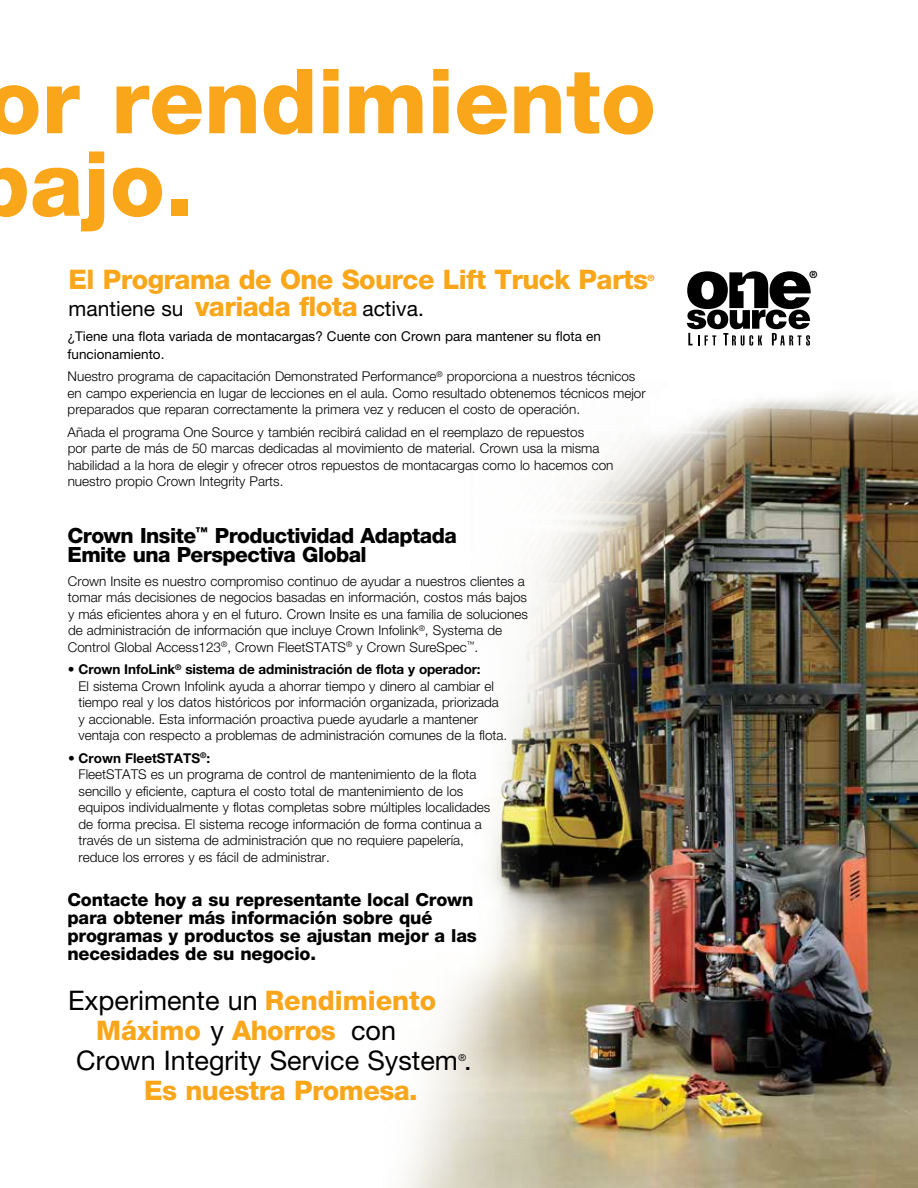
<style>
.page{position:relative;width:918px;height:1188px;background:#fff}
.page>*{position:absolute;margin:0;border:0;box-sizing:border-box;transform-origin:0 0}
.t1{font:800 90px "Helvetica Neue LT Std";color:#faa61a}
.t2{font:800 27px "Helvetica Neue LT Std";letter-spacing:-.02em;color:#faa61a}
.t3{font:27px "Helvetica Neue LT Std";color:#000}
.t4{font:800 21px/19.5px "Helvetica Neue LT Std";letter-spacing:-.025em;color:#000}
.t5{font:21px "Helvetica Neue LT Std";color:#000}
.t6{font:800 18px/18px "Helvetica Neue LT Std";letter-spacing:-.01em;color:#000}
.t7{font:300 13.5px/16.5px "Helvetica Neue LT Std";color:#000}
.t8{font:13.5px/18px "Helvetica Neue LT Std";color:#000}
.t9{font:700 9.9px "Helvetica Neue";color:#000}
.t10{font:9.6px "Helvetica Neue LT Std";color:#000}
.t11{font:800 8.7px "Helvetica Neue LT Std";color:#faa61a}
.s1{font-weight:800;font-size:27px;color:#faa61a}
.s2{font-weight:700}
.s3{font-weight:800;color:#faa61a}
.s4{font-weight:400;color:#000}
</style>
<div class="page">
<img style="left:404px;top:395px;width:514px;height:793px">
<svg style="left:687px;top:271px;width:124px;height:75px"></svg>
<h1 class="t1" style="left:-14px;top:48px;width:671px">or rendimiento</h1>
<h1 class="t1" style="left:-27px;top:130px;width:222px">bajo.</h1>
<h2 class="t2" style="left:69px;top:264px;width:581px">El Programa de One Source Lift Truck Parts</h2>
<p class="t11" style="left:647px;top:273px;width:8px">®</p>
<h3 class="t5" style="left:69px;top:296px;width:357px">mantiene su <span class="s1">variada flota</span> activa.</h3>
<p class="t8" style="left:68px;top:327px;width:535px">¿Tiene una flota variada de montacargas? Cuente con Crown para mantener su flota en funcionamiento.</p>
<p class="t7" style="left:68px;top:368px;width:579px">Nuestro programa de capacitación Demonstrated Performance<sup>®</sup> proporciona a nuestros técnicos en campo experiencia en lugar de lecciones en el aula. Como resultado obtenemos técnicos mejor preparados que reparan correctamente la primera vez y reducen el costo de operación.</p>
<p class="t7" style="left:68px;top:424px;width:547px">Añada el programa One Source y también recibirá calidad en el reemplazo de repuestos<br>por parte de más de 50 marcas dedicadas al movimiento de material. Crown usa la misma habilidad a la hora de elegir y ofrecer otros repuestos de montacargas como lo hacemos con nuestro propio Crown Integrity Parts.</p>
<h3 class="t4" style="left:68px;top:526px;width:391px">Crown Insite<sup>™</sup> Productividad Adaptada<br>Emite una Perspectiva Global</h3>
<p class="t7" style="left:68px;top:572px;width:461px">Crown Insite es nuestro compromiso continuo de ayudar a nuestros clientes a tomar más decisiones de negocios basadas en información, costos más bajos y más eficientes ahora y en el futuro. Crown Insite es una familia de soluciones de administración de información que incluye Crown Infolink<sup>®</sup>, Systema de Control Global Access123<sup>®</sup>, Crown FleetSTATS<sup>®</sup> y Crown SureSpec<sup>™</sup>.</p>
<p class="t7" style="left:78px;top:661px;width:430px;text-indent:-11px">• <span class="s2">Crown InfoLink</span><sup>®</sup> <span class="s2">sistema de administración de flota y operador:<br></span>El sistema Crown Infolink ayuda a ahorrar tiempo y dinero al cambiar el tiempo real y los datos históricos por información organizada, priorizada y accionable. Esta información proactiva puede ayudarle a mantener ventaja con respecto a problemas de administración comunes de la flota.</p>
<p class="t7" style="left:78px;top:749px;width:413px;text-indent:-10px">• <span class="s2">Crown FleetSTATS</span><sup>®</sup><span class="s2">:<br></span>FleetSTATS es un programa de control de mantenimiento de la flota sencillo y eficiente, captura el costo total de mantenimiento de los equipos individualmente y flotas completas sobre múltiples localidades de forma precisa. El sistema recoge información de forma continua a través de un sistema de administración que no requiere papelería, reduce los errores y es fácil de administrar.</p>
<h3 class="t6" style="left:68px;top:891px;width:411px">Contacte hoy a su representante local Crown para obtener más información sobre qué programas y productos se ajustan mejor a las necesidades de su negocio.</h3>
<h2 class="t3" style="left:68px;top:984px;width:370px">Experimente un <span class="s3">Rendimiento</span></h2>
<h2 class="t2" style="left:96px;top:1014px;width:302px">Máximo <span class="s4">y</span> Ahorros <span class="s4">con</span></h2>
<h2 class="t3" style="left:76px;top:1044px;width:397px">Crown Integrity Service System .</h2>
<p class="t10" style="left:459px;top:1052px;width:9px">®</p>
<h2 class="t2" style="left:144px;top:1074px;width:275px">Es nuestra Promesa.</h2>
<p class="t9" style="left:810px;top:269px;width:9px">®</p>
</div>
